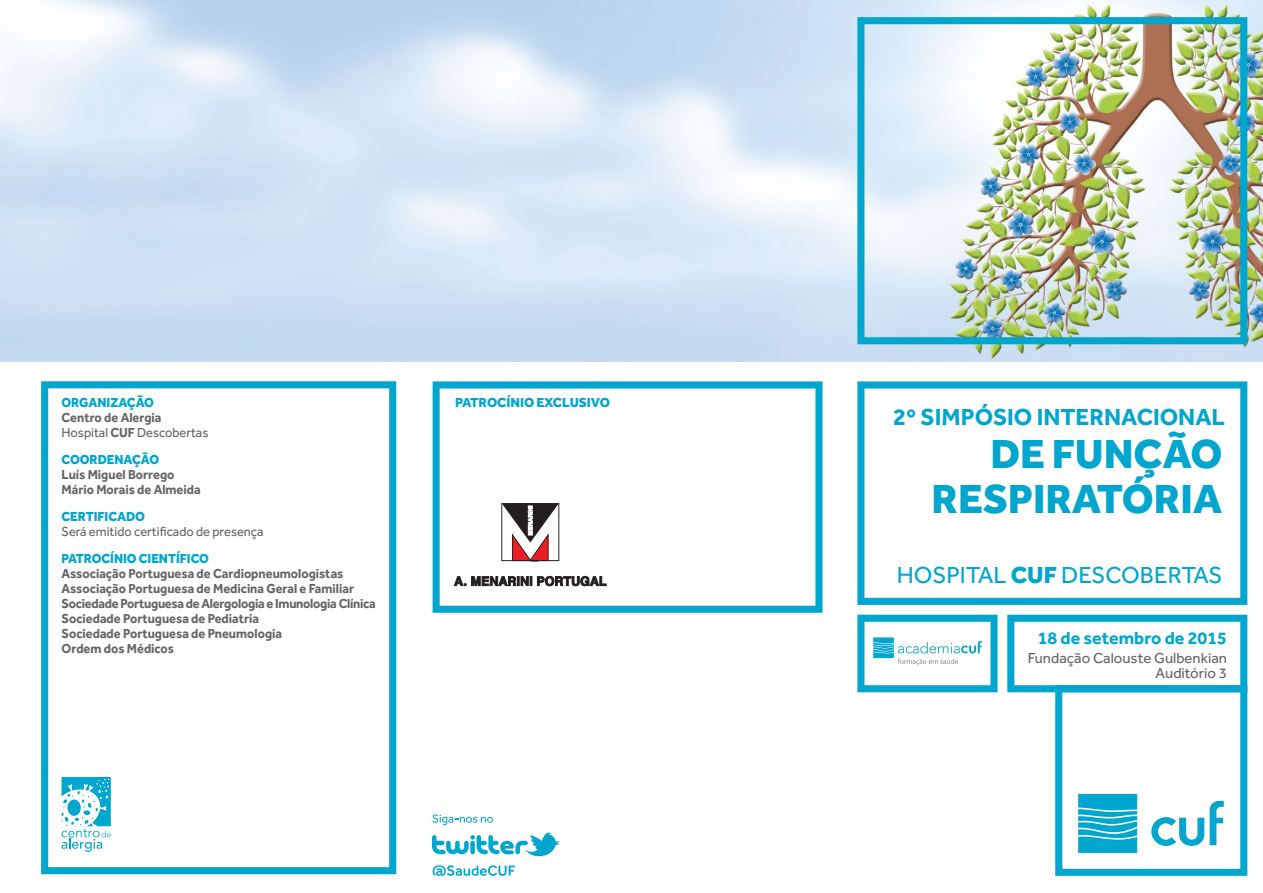
<style>
.page{position:relative;width:1263px;height:893px;background:#fff}
.page>*{position:absolute;margin:0;border:0;box-sizing:border-box;transform-origin:0 0}
.t1{font:800 42px/45px "Effra";color:#00a6ce;text-align:right}
.t2{font:700 24px "Effra";color:#00a6ce}
.t3{font:24px "Effra";color:#00a6ce}
.t4{font:700 18px "Effra";color:#00a6ce}
.t5{font:15px/15px "Effra";color:#636466;text-align:right}
.t6{font:700 13.5px/15px "Effra";color:#636466;scale:.95 1}
.t7{font:13.5px/15px "Effra";color:#636466;scale:.95 1}
.t8{font:800 13.5px "Effra";color:#00a6ce;scale:.95 1}
.t9{font:800 13.5px "Effra";color:#00a6ce}
.s1{font-weight:700}
.s2{font-weight:800}
</style>
<div class="page">
<img style="left:0;top:0;width:1263px;height:361px">
<svg style="left:432px;top:832px;width:128px;height:25px"></svg>
<svg style="left:433px;top:865px;width:82px;height:11px"></svg>
<svg style="left:432px;top:814px;width:61px;height:11px"></svg>
<svg style="left:857px;top:381px;width:390px;height:224px"></svg>
<svg style="left:433px;top:381px;width:389px;height:232px"></svg>
<img style="left:857px;top:17px;width:390px;height:327px">
<svg style="left:1007px;top:615px;width:240px;height:261px"></svg>
<svg style="left:857px;top:615px;width:140px;height:77px"></svg>
<svg style="left:41px;top:381px;width:355px;height:493px"></svg>
<svg style="left:62px;top:777px;width:49px;height:75px"></svg>
<svg style="left:454px;top:576px;width:152px;height:10px"></svg>
<svg style="left:501px;top:503px;width:58px;height:59px"></svg>
<p class="t8" style="left:62px;top:394px;width:99px">ORGANIZAÇÃO</p>
<p class="t9" style="left:455px;top:394px;width:156px">PATROCÍNIO EXCLUSIVO</p>
<p class="t7" style="left:62px;top:410px;width:156px"><span class="s1">Centro de Alergia<br></span>Hospital <span class="s1">CUF</span> Descobertas</p>
<p class="t8" style="left:62px;top:451px;width:104px">COORDENAÇÃO</p>
<p class="t6" style="left:62px;top:467px;width:148px">Luís Miguel Borrego<br>Mário Morais de Almeida</p>
<p class="t8" style="left:62px;top:508px;width:89px">CERTIFICADO</p>
<p class="t7" style="left:62px;top:524px;width:214px">Será emitido certificado de presença</p>
<p class="t8" style="left:62px;top:550px;width:157px">PATROCÍNIO CIENTÍFICO</p>
<p class="t6" style="left:62px;top:566px;width:332px">Associação Portuguesa de Cardiopneumologistas Associação Portuguesa de Medicina Geral e Familiar Sociedade Portuguesa de Alergologia e Imunologia Clínica Sociedade Portuguesa de Pediatria<br>Sociedade Portuguesa de Pneumologia<br>Ordem dos Médicos</p>
<h2 class="t3" style="left:897px;top:560px;width:327px">HOSPITAL <span class="s2">CUF</span> DESCOBERTAS</h2>
<h2 class="t2" style="left:893px;top:402px;width:333px">2º SIMPÓSIO INTERNACIONAL</h2>
<h1 class="t1" style="left:932px;top:431px;width:292px">DE FUNÇÃO<br>RESPIRATÓRIA</h1>
<h3 class="t4" style="left:1038px;top:627px;width:191px">18 de setembro de 2015</h3>
<p class="t5" style="left:1028px;top:650px;width:201px">Fundação Calouste Gulbenkian<br>Auditório 3</p>
</div>
